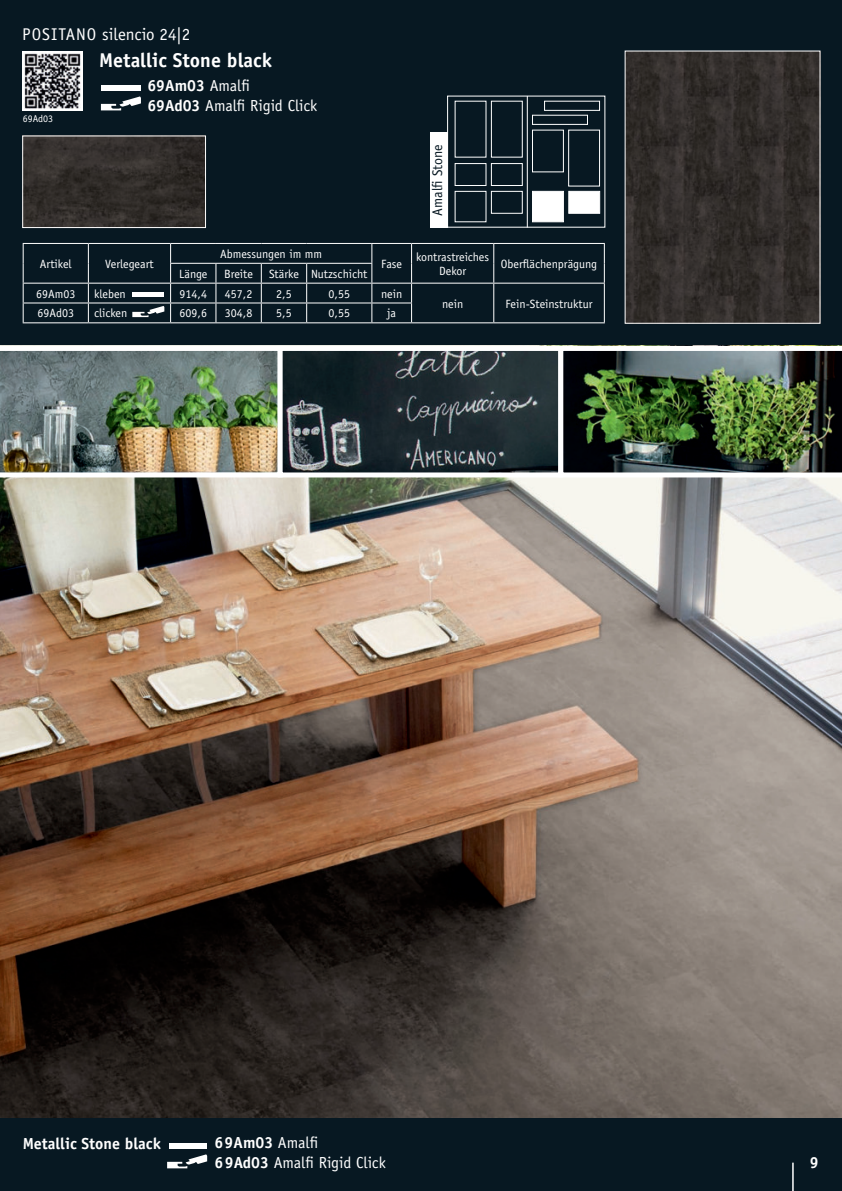
<style>
.page{position:relative;width:842px;height:1191px;background:#071822}
.page>*{position:absolute;margin:0;border:0;box-sizing:border-box;transform-origin:0 0}
.t1{font:700 20px "Officina Sans";color:#fff}
.t2{font:17px "Officina Sans";color:#fff}
.t3{font:16px/20px "Officina Sans";color:#fff}
.t4{font:700 16px "Officina Sans";color:#fff}
.t5{font:14px "Officina Sans";color:#071822}
.t6{font:12px/14.4px "Officina Sans";color:#fff;text-align:center}
.t7{font:10px "Officina Sans";color:#fff}
.s1{font-weight:700}
</style>
<div class="page">
<img style="left:0;top:477px;width:842px;height:640px">
<img style="left:284px;top:352px;width:273px;height:119px">
<img style="left:0;top:346px;width:278px;height:131px">
<div style="left:278px;top:346px;width:285px;height:131px;border:5px solid #fff"></div>
<img style="left:558px;top:346px;width:284px;height:131px">
<hr style="left:792px;top:1162px;width:2px;height:29px;background:#fff">
<img style="left:23px;top:51px;width:59px;height:60px">
<img style="left:627px;top:53px;width:191px;height:268px">
<div style="left:101px;top:85px;width:40px;height:6px;background:#fff"></div>
<svg style="left:101px;top:96px;width:40px;height:14px"></svg>
<hr style="left:23px;top:243px;width:65px;height:1px;background:#fff">
<hr style="left:88px;top:243px;width:83px;height:1px;background:#fff">
<hr style="left:171px;top:243px;width:45px;height:1px;background:#fff">
<hr style="left:216px;top:243px;width:45px;height:1px;background:#fff">
<hr style="left:261px;top:243px;width:46px;height:1px;background:#fff">
<hr style="left:307px;top:243px;width:65px;height:1px;background:#fff">
<hr style="left:372px;top:243px;width:40px;height:1px;background:#fff">
<hr style="left:412px;top:243px;width:82px;height:1px;background:#fff">
<hr style="left:494px;top:243px;width:111px;height:1px;background:#fff">
<hr style="left:170px;top:263px;width:46px;height:1px;background:#fff">
<hr style="left:216px;top:263px;width:45px;height:1px;background:#fff">
<hr style="left:261px;top:263px;width:46px;height:1px;background:#fff">
<hr style="left:307px;top:263px;width:65px;height:1px;background:#fff">
<hr style="left:23px;top:283px;width:65px;height:1px;background:#fff">
<hr style="left:88px;top:283px;width:83px;height:1px;background:#fff">
<hr style="left:171px;top:283px;width:45px;height:1px;background:#fff">
<hr style="left:216px;top:283px;width:45px;height:1px;background:#fff">
<hr style="left:261px;top:283px;width:46px;height:1px;background:#fff">
<hr style="left:307px;top:283px;width:65px;height:1px;background:#fff">
<hr style="left:372px;top:283px;width:40px;height:1px;background:#fff">
<hr style="left:412px;top:283px;width:82px;height:1px;background:#fff">
<hr style="left:494px;top:283px;width:111px;height:1px;background:#fff">
<hr style="left:23px;top:302px;width:65px;height:1px;background:#fff">
<svg style="left:23px;top:244px;width:1px;height:78px"></svg>
<hr style="left:88px;top:302px;width:83px;height:1px;background:#fff">
<svg style="left:88px;top:244px;width:1px;height:78px"></svg>
<hr style="left:171px;top:302px;width:45px;height:1px;background:#fff">
<svg style="left:170px;top:244px;width:1px;height:78px"></svg>
<hr style="left:216px;top:302px;width:45px;height:1px;background:#fff">
<svg style="left:215px;top:264px;width:1px;height:58px"></svg>
<hr style="left:261px;top:302px;width:46px;height:1px;background:#fff">
<svg style="left:261px;top:264px;width:1px;height:58px"></svg>
<hr style="left:307px;top:302px;width:65px;height:1px;background:#fff">
<svg style="left:306px;top:264px;width:1px;height:58px"></svg>
<hr style="left:372px;top:302px;width:40px;height:1px;background:#fff">
<svg style="left:371px;top:244px;width:1px;height:78px"></svg>
<svg style="left:411px;top:244px;width:1px;height:78px"></svg>
<svg style="left:493px;top:244px;width:1px;height:78px"></svg>
<svg style="left:604px;top:244px;width:1px;height:78px"></svg>
<hr style="left:23px;top:322px;width:65px;height:1px;background:#fff">
<hr style="left:88px;top:322px;width:83px;height:1px;background:#fff">
<hr style="left:171px;top:322px;width:45px;height:1px;background:#fff">
<hr style="left:216px;top:322px;width:45px;height:1px;background:#fff">
<hr style="left:261px;top:322px;width:46px;height:1px;background:#fff">
<hr style="left:307px;top:322px;width:65px;height:1px;background:#fff">
<hr style="left:372px;top:322px;width:40px;height:1px;background:#fff">
<hr style="left:412px;top:322px;width:82px;height:1px;background:#fff">
<hr style="left:494px;top:322px;width:111px;height:1px;background:#fff">
<div style="left:132px;top:292px;width:32px;height:5px;background:#fff"></div>
<svg style="left:132px;top:306px;width:32px;height:11px"></svg>
<hr style="left:527px;top:96px;width:1px;height:131px;background:#fff">
<div style="left:430px;top:132px;width:18px;height:95px;background:#fff"></div>
<div style="left:455px;top:163px;width:31px;height:23px;border:1px solid #fff"></div>
<div style="left:491px;top:101px;width:32px;height:56px;border:1px solid #fff"></div>
<div style="left:544px;top:101px;width:56px;height:10px;border:1px solid #fff"></div>
<div style="left:532px;top:130px;width:32px;height:42px;border:1px solid #fff"></div>
<div style="left:568px;top:130px;width:32px;height:56px;border:1px solid #fff"></div>
<div style="left:491px;top:163px;width:32px;height:23px;border:1px solid #fff"></div>
<div style="left:491px;top:191px;width:32px;height:23px;border:1px solid #fff"></div>
<div style="left:532px;top:115px;width:56px;height:10px;border:1px solid #fff"></div>
<div style="left:532px;top:191px;width:32px;height:31px;background:#fff;border:1px solid #fff"></div>
<div style="left:568px;top:191px;width:32px;height:23px;background:#fff;border:1px solid #fff"></div>
<div style="left:170px;top:1143px;width:37px;height:5px;background:#fff"></div>
<svg style="left:167px;top:1154px;width:40px;height:14px"></svg>
<img style="left:24px;top:138px;width:180px;height:88px">
<div style="left:22px;top:136px;width:184px;height:92px;border:1px solid #fff"></div>
<h2 class="t2" style="left:22px;top:27px;width:169px">POSITANO silencio 24|2</h2>
<h1 class="t1" style="left:99px;top:52px;width:174px">Metallic Stone black</h1>
<h3 class="t3" style="left:147px;top:76px;width:171px"><span class="s1">69Am03</span> Amalfi<br><span class="s1">69Ad03</span> Amalfi Rigid Click</h3>
<p class="t7" style="left:23px;top:115px;width:32px">69Ad03</p>
<p class="t6" style="left:40px;top:257px;width:33px">Artikel</p>
<p class="t6" style="left:105px;top:257px;width:50px">Verlegeart</p>
<p class="t6" style="left:220px;top:248px;width:104px">Abmessungen im mm</p>
<p class="t6" style="left:179px;top:267px;width:30px">Länge</p>
<p class="t6" style="left:224px;top:267px;width:30px">Breite</p>
<p class="t6" style="left:269px;top:267px;width:100px">Stärke Nutzschicht</p>
<p class="t5" style="left:432px;top:216px;width:73px;rotate:-90deg">Amalfi Stone</p>
<p class="t6" style="left:381px;top:257px;width:22px">Fase</p>
<p class="t6" style="left:416px;top:250px;width:74px">kontrastreiches<br>Dekor</p>
<p class="t6" style="left:501px;top:257px;width:98px">Oberflächenprägung</p>
<p class="t6" style="left:36px;top:287px;width:41px">69Am03</p>
<p class="t6" style="left:94px;top:287px;width:33px">kleben</p>
<p class="t6" style="left:179px;top:287px;width:29px">914,4</p>
<p class="t6" style="left:225px;top:287px;width:29px">457,2</p>
<p class="t6" style="left:276px;top:287px;width:17px">2,5</p>
<p class="t6" style="left:328px;top:287px;width:23px">0,55</p>
<p class="t6" style="left:381px;top:287px;width:23px">nein</p>
<p class="t6" style="left:38px;top:307px;width:38px">69Ad03</p>
<p class="t6" style="left:94px;top:307px;width:35px">clicken</p>
<p class="t6" style="left:179px;top:307px;width:29px">609,6</p>
<p class="t6" style="left:225px;top:307px;width:29px">304,8</p>
<p class="t6" style="left:276px;top:307px;width:17px">5,5</p>
<p class="t6" style="left:328px;top:307px;width:23px">0,55</p>
<p class="t6" style="left:387px;top:307px;width:10px">ja</p>
<p class="t6" style="left:442px;top:297px;width:23px">nein</p>
<p class="t6" style="left:505px;top:297px;width:89px">Fein-Steinstruktur</p>
<h3 class="t4" style="left:23px;top:1136px;width:140px">Metallic Stone black</h3>
<h3 class="t3" style="left:215px;top:1134px;width:173px"><span class="s1">69Am03</span> Amalfi<br><span class="s1">69Ad03</span> Amalfi Rigid Click</h3>
<h3 class="t4" style="left:810px;top:1156px;width:10px">9</h3>
</div>
